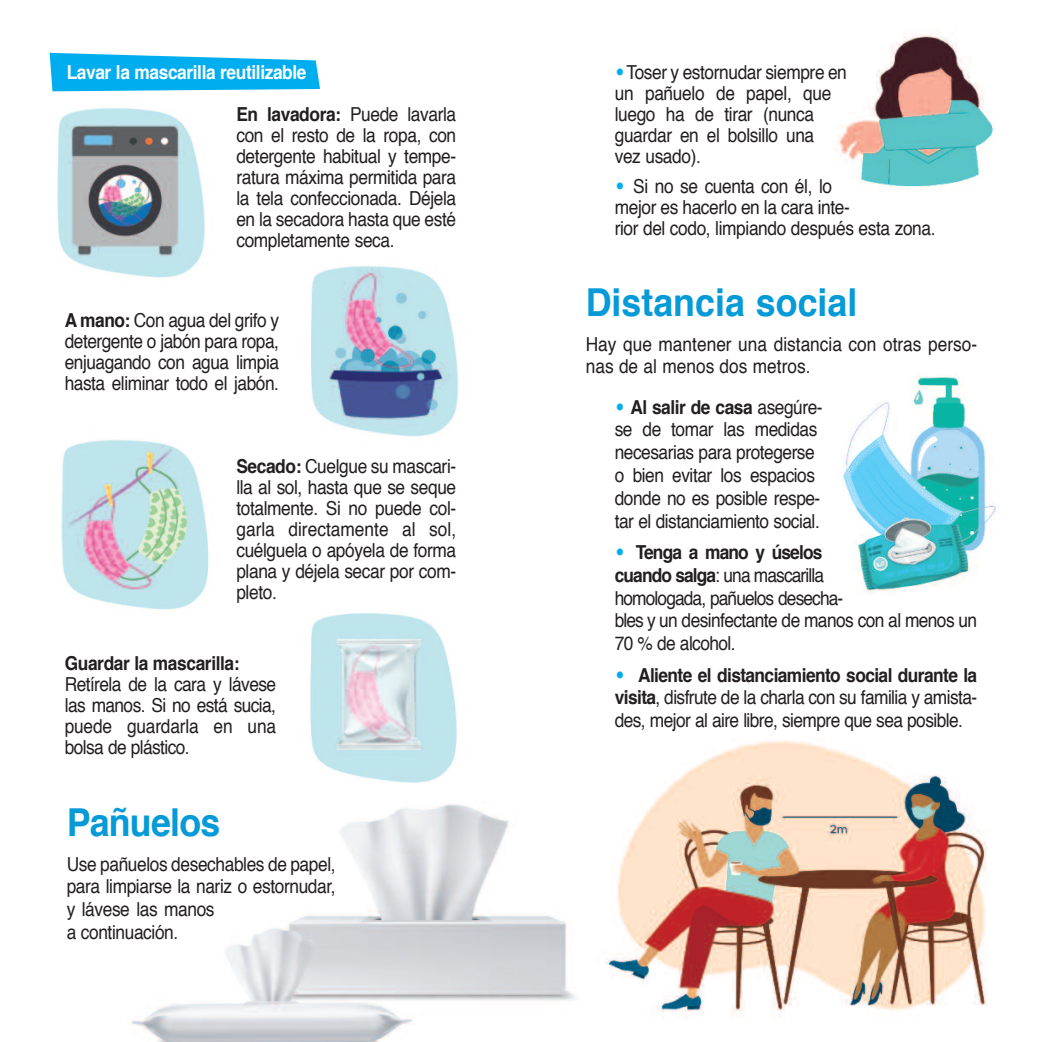
<style>
.page{position:relative;width:1042px;height:1042px;background:#fff}
.page>*{position:absolute;margin:0;border:0;box-sizing:border-box;transform-origin:0 0}
.t1{font:700 38.5px "Helvetica";color:#069ad7;scale:.93 1}
.t2{font:700 38.5px "Helvetica";letter-spacing:-.02em;color:#069ad7;scale:.93 1}
.t3{font:19.25px/21px "Helvetica";letter-spacing:-.02em;color:#231f20;text-align:justify;scale:.9 1}
.t4{font:19.25px/22.8px "Helvetica";letter-spacing:-.05em;color:#231f20;scale:.9 1}
.t5{font:19.25px/22.8px "Helvetica";color:#231f20;scale:.9 1}
.t6{font:700 19.25px/42px "Helvetica";letter-spacing:-.02em;color:#fff;scale:.9 1}
.t7{font:700 19.25px "Helvetica";letter-spacing:-.02em;color:#231f20;scale:.9 1}
.s1{color:#231f20}
.s2{font-weight:400;color:#231f20}
.s3{font-weight:700}
.s4{font-family:"Menlo";font-weight:700;color:#00aeef}
</style>
<div class="page">
<img style="left:131px;top:804px;width:446px;height:238px">
<svg style="left:50px;top:53px;width:270px;height:38px;background:#20b8f1"></svg>
<img style="left:57px;top:108px;width:148px;height:170px">
<img style="left:311px;top:266px;width:148px;height:171px">
<img style="left:61px;top:440px;width:148px;height:170px">
<img style="left:310px;top:613px;width:147px;height:170px">
<img style="left:605px;top:740px;width:382px;height:278px">
<img style="left:842px;top:375px;width:157px;height:217px">
<img style="left:836px;top:31px;width:158px;height:156px">
<p class="t6" style="left:236px;top:53px;width:246px;text-indent:-170px">Lavar la mascarilla reutilizable<br><span class="s1">En lavadora:</span> <span class="s2">Puede lavarla</span></p>
<p class="t3" style="left:236px;top:126px;width:246px">con el resto de la ropa, con detergente habitual y tempe&shy;ratura máxima permitida para la tela confeccionada. Déjela en la secadora hasta que esté completamente seca.</p>
<p class="t3" style="left:65px;top:311px;width:239px"><span class="s3">A mano:</span> Con agua del grifo y detergente o jabón para ropa, enjuagando con agua limpia hasta eliminar todo el jabón.</p>
<p class="t3" style="left:236px;top:457px;width:246px"><span class="s3">Secado:</span> Cuelgue su mascari&shy;lla al sol, hasta que se seque totalmente. Si no puede col&shy;garla directamente al sol, cuélguela o apóyela de forma plana y déjela secar por com&shy;pleto.</p>
<p class="t7" style="left:65px;top:655px;width:196px">Guardar la mascarilla:</p>
<p class="t3" style="left:65px;top:675px;width:236px">Retírela de la cara y lávese las manos. Si no está sucia, puede guardarla en una bolsa de plástico.</p>
<h1 class="t2" style="left:67px;top:806px;width:167px">Pañuelos</h1>
<p class="t3" style="left:67px;top:854px;width:300px;line-height:22.8px;text-align:left">Use pañuelos desechables de papel, para limpiarse la nariz o estornudar, y lávese las manos<br>a continuación.</p>
<p class="t3" style="left:615px;top:64px;width:259px;text-align:left"><span class="s4">•</span>Toser y estornudar siempre en un pañuelo de papel, que luego ha de tirar (nunca guardar en el bolsillo una<br>vez usado).</p>
<p class="t3" style="left:615px;top:177px;width:358px;text-align:left"><span class="s4">•</span> Si no se cuenta con él, lo<br>mejor es hacerlo en la cara inte-<br>rior del codo, limpiando después esta zona.</p>
<h1 class="t1" style="left:586px;top:286px;width:294px">Distancia social</h1>
<p class="t5" style="left:586px;top:334px;width:436px">Hay que mantener una distancia con otras perso&shy;nas de al menos dos metros.</p>
<p class="t3" style="left:615px;top:397px;width:232px;line-height:22.8px;text-align:left"><span class="s4">•</span> <span class="s3">Al salir de casa</span> asegúre&shy;se de tomar las medidas necesarias para protegerse o bien evitar los espacios donde no es posible respe&shy;tar el distanciamiento social.</p>
<p class="t4" style="left:615px;top:542px;width:404px"><span class="s4">•</span> <span class="s3">Tenga a mano y úselos<br>cuando salga</span>: una mascarilla<br>homologada, pañuelos desecha-<br>bles y un desinfectante de manos con al menos un<br>70 % de alcohol.</p>
<p class="t3" style="left:615px;top:665px;width:404px;line-height:22.8px"><span class="s4">•</span> <span class="s3">Aliente el distanciamiento social durante la visita</span>, disfrute de la charla con su familia y amista&shy;des, mejor al aire libre, siempre que sea posible.</p>
</div>
